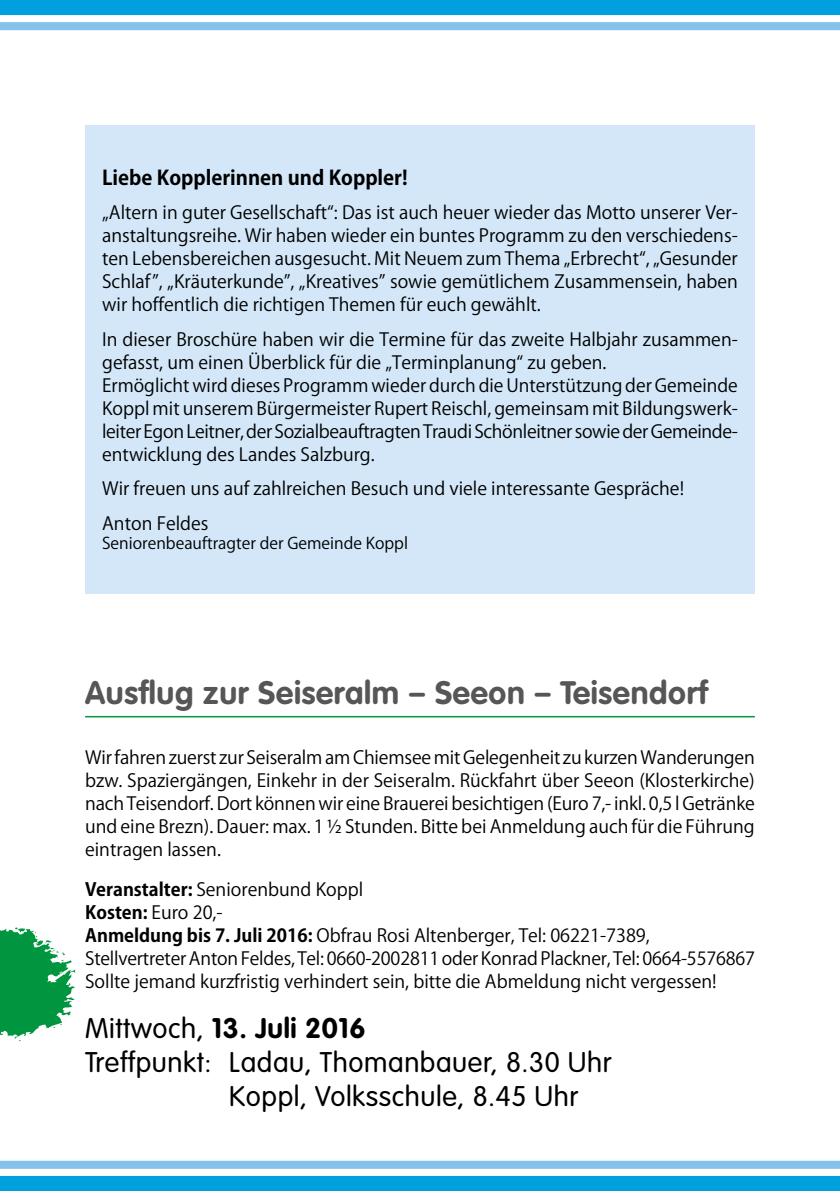
<style>
.page{position:relative;width:840px;height:1191px;background:#fff}
.page>*{position:absolute;margin:0;border:0;box-sizing:border-box;transform-origin:0 0}
.t1{font:700 32px "VAG Rounded Std";letter-spacing:.02em;color:#565656}
.t2{font:300 28px "VAG Rounded Std";letter-spacing:.02em;color:#000}
.t3{font:700 28px "VAG Rounded Std";letter-spacing:.02em;color:#000}
.t4{font:700 20px "Koz Go Pro";color:#000}
.t5{font:18px/23px "Koz Go Pro";color:#000}
.t6{font:16px "Koz Go Pro";color:#000}
.s1{font-weight:700}
.s2{font-weight:300}
</style>
<div class="page">
<div style="left:0;top:1175px;width:839px;height:16px;background:#009fdd"></div>
<svg style="left:0;top:1160px;width:839px;height:8px;background:#90c7ec"></svg>
<div style="left:0;top:0;width:839px;height:15px;background:#009fdd"></div>
<svg style="left:0;top:22px;width:839px;height:8px;background:#87c3eb"></svg>
<svg style="left:0;top:927px;width:76px;height:114px"></svg>
<div style="left:85px;top:125px;width:669px;height:468px;background:#d3e7f8"></div>
<hr style="left:85px;top:716px;width:669px;height:1px;background:#00963f">
<p class="t4" style="left:102px;top:165px;width:307px">Liebe Kopplerinnen und Koppler!</p>
<p class="t5" style="left:102px;top:202px;width:637px;text-align:justify">„Altern in guter Gesellschaft“: Das ist auch heuer wieder das Motto unserer Ver&shy;anstaltungsreihe. Wir haben wieder ein buntes Programm zu den verschiedens&shy;ten Lebensbereichen ausgesucht. Mit Neuem zum Thema „Erbrecht“, „Gesunder Schlaf”, „Kräuterkunde”, „Kreatives” sowie gemütlichem Zusammensein, haben wir hoffentlich die richtigen Themen für euch gewählt.</p>
<p class="t5" style="left:102px;top:328px;width:637px">In dieser Broschüre haben wir die Termine für das zweite Halbjahr zusammen&shy;gefasst, um einen Überblick für die „Terminplanung“ zu geben.<br>Ermöglicht wird dieses Programm wieder durch die Unterstützung der Gemeinde Koppl mit unserem Bürgermeister Rupert Reischl, gemeinsam mit Bildungswerk&shy;leiter Egon Leitner, der Sozialbeauftragten Traudi Schönleitner sowie der Gemeinde&shy;entwicklung des Landes Salzburg.</p>
<p class="t5" style="left:102px;top:472px;width:583px;line-height:34.4px">Wir freuen uns auf zahlreichen Besuch und viele interessante Gespräche!<br>Anton Feldes</p>
<p class="t6" style="left:102px;top:532px;width:307px">Seniorenbeauftragter der Gemeinde Koppl</p>
<h1 class="t1" style="left:85px;top:673px;width:623px">Ausflug zur Seiseralm – Seeon – Teisendorf</h1>
<p class="t5" style="left:85px;top:746px;width:671px;text-align:justify">Wir fahren zuerst zur Seiseralm am Chiemsee mit Gelegenheit zu kurzen Wanderungen bzw. Spaziergängen, Einkehr in der Seiseralm. Rückfahrt über Seeon (Klosterkirche) nach Teisendorf. Dort können wir eine Brauerei besichtigen (Euro 7,- inkl. 0,5 l Getränke und eine Brezn). Dauer: max. 1 ½ Stunden. Bitte bei Anmeldung auch für die Führung eintragen lassen.</p>
<p class="t5" style="left:85px;top:878px;width:671px"><span class="s1">Veranstalter:</span> Seniorenbund Koppl<br><span class="s1">Kosten:</span> Euro 20,-<br><span class="s1">Anmeldung bis 7. Juli 2016:</span> Obfrau Rosi Altenberger, Tel: 06221-7389, Stellvertreter Anton Feldes, Tel: 0660-2002811 oder Konrad Plackner, Tel: 0664-5576867<br>Sollte jemand kurzfristig verhindert sein, bitte die Abmeldung nicht vergessen!</p>
<h2 class="t3" style="left:85px;top:1012px;width:282px"><span class="s2">Mittwoch,</span> 13. Juli 2016</h2>
<h2 class="t2" style="left:85px;top:1046px;width:527px">Treffpunkt: Ladau, Thomanbauer, 8.30 Uhr</h2>
<h2 class="t2" style="left:229px;top:1079px;width:350px">Koppl, Volksschule, 8.45 Uhr</h2>
</div>
